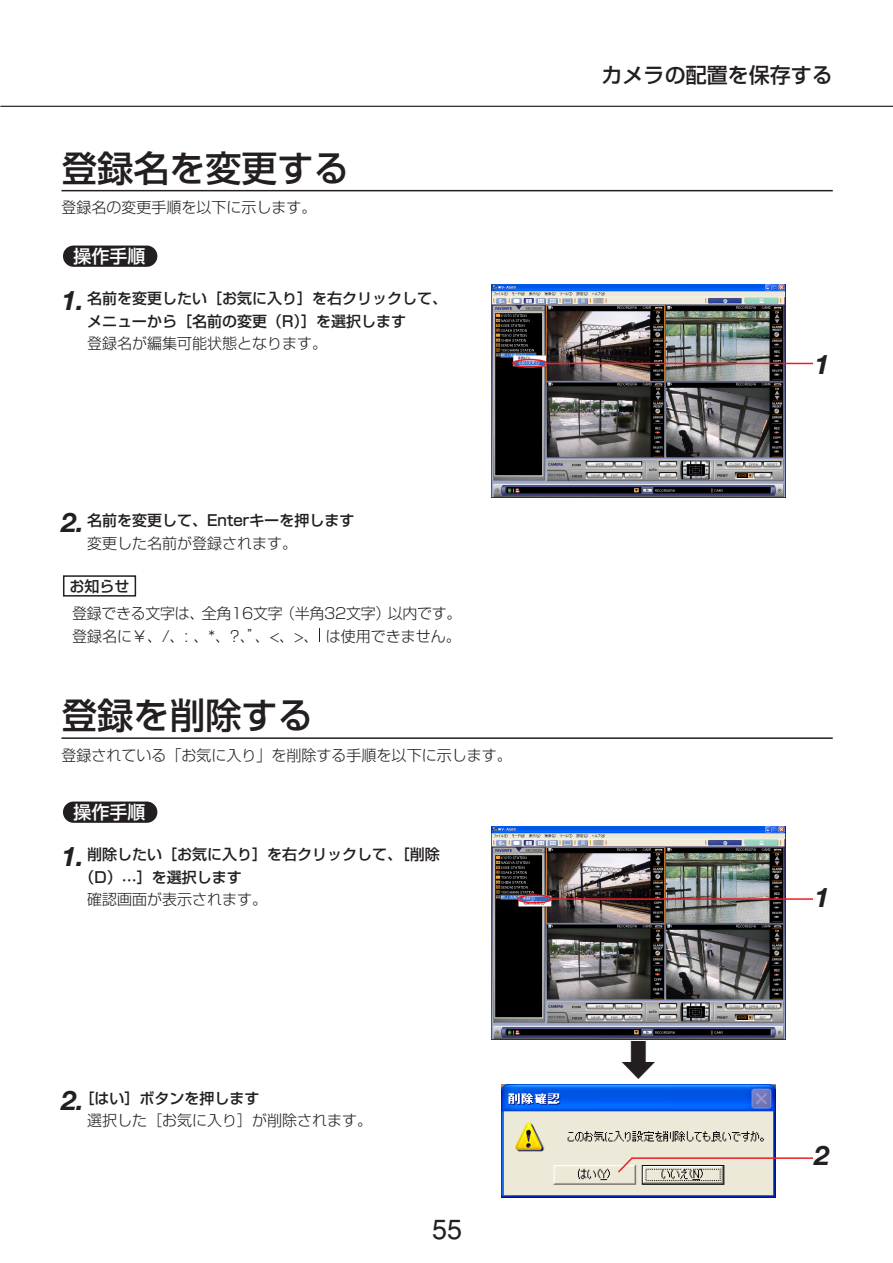
<style>
.page{position:relative;width:893px;height:1263px;background:#fff}
.page>*{position:absolute;margin:0;border:0;box-sizing:border-box;transform-origin:0 0}
.t1{font:500 36px "Shin Go";color:#231f20}
.t2{font:italic 700 27px "Helvetica Neue";color:#231f20}
.t3{font:27px "Helvetica";color:#231f20}
.t4{font:500 21px "Shin Go";color:#231f20}
.t5{font:500 18px "Shin Go";color:#fff}
.t6{font:500 15px/22.5px "Shin Go";color:#231f20}
.t7{font:300 15px/22.5px "Shin Go";color:#231f20}
.t8{font:300 15px/22.5px "Shin Go";letter-spacing:-.025em;color:#231f20}
.s1{font-family:"Helvetica Neue";font-weight:700;font-style:italic;font-size:27px}
.s2{font-weight:300}
.s3{font-weight:500}
</style>
<div class="page">
<hr style="left:0;top:106px;width:892px;height:1px;background:#231f20">
<div style="left:63px;top:246px;width:94px;height:21px;background:#231f20;border-radius:11px"></div>
<hr style="left:61px;top:190px;width:771px;height:1px;background:#231f20">
<div style="left:63px;top:802px;width:94px;height:21px;background:#231f20;border-radius:11px"></div>
<hr style="left:61px;top:737px;width:771px;height:2px;background:#231f20">
<img style="left:501px;top:1084px;width:274px;height:114px">
<img style="left:491px;top:285px;width:295px;height:212px">
<svg style="left:319px;top:628px;width:1px;height:14px"></svg>
<div style="left:63px;top:575px;width:73px;height:22px;border:2px solid #231f20"></div>
<img style="left:491px;top:827px;width:295px;height:212px">
<hr style="left:631px;top:1157px;width:186px;height:2px;background:#ee1e24">
<div style="left:813px;top:1138px;width:21px;height:34px;background:#fff"></div>
<hr style="left:551px;top:898px;width:266px;height:2px;background:#ee1e24">
<div style="left:813px;top:880px;width:21px;height:33px;background:#fff"></div>
<svg style="left:616px;top:1156px;width:18px;height:18px"></svg>
<svg style="left:517px;top:894px;width:35px;height:10px"></svg>
<hr style="left:546px;top:363px;width:281px;height:1px;background:#ee1e24">
<div style="left:813px;top:347px;width:21px;height:34px;background:#fff"></div>
<svg style="left:512px;top:359px;width:35px;height:9px"></svg>
<h1 class="t1" style="left:61px;top:155px;width:289px">登録名を変更する</h1>
<p class="t7" style="left:61px;top:198px;width:256px">登録名の変更手順を以下に示します。</p>
<p class="t5" style="left:74px;top:249px;width:73px">操作手順</p>
<p class="t6" style="left:87px;top:289px;width:362px;text-indent:-26px"><span class="s1">1.</span> 名前を変更したい［お気に入り］を右クリックして、メニューから［名前の変更（R）］を選択します</p>
<p class="t7" style="left:87px;top:334px;width:242px">登録名が編集可能状態となります。</p>
<p class="t6" style="left:87px;top:511px;width:269px;text-indent:-26px"><span class="s1">2.</span> 名前を変更して、Enterキーを押します<span class="s2">変更した名前が登録されます。</span></p>
<p class="t6" style="left:69px;top:576px;width:62px">お知らせ</p>
<p class="t8" style="left:72px;top:604px;width:391px">登録できる文字は、全角16文字（半角32文字）以内です。登録名に￥、/、: 、*、?、”、&lt;、&gt;、は使用できません。</p>
<h1 class="t1" style="left:61px;top:702px;width:253px">登録を削除する</h1>
<p class="t7" style="left:61px;top:746px;width:451px">登録されている「お気に入り」を削除する手順を以下に示します。</p>
<p class="t5" style="left:74px;top:805px;width:73px">操作手順</p>
<p class="t6" style="left:79px;top:845px;width:362px;text-indent:-18px"><span class="s1">1.</span> 削除したい［お気に入り］を右クリックして、［削除（D）…］を選択します</p>
<p class="t7" style="left:87px;top:890px;width:182px">確認画面が表示されます。</p>
<p class="t7" style="left:87px;top:1089px;width:287px;text-indent:-26px"><span class="s1">2.</span><span class="s3">［はい］ボタンを押します<br></span>選択した［お気に入り］が削除されます。</p>
<h2 class="t3" style="left:432px;top:1219px;width:32px">55</h2>
<h3 class="t4" style="left:601px;top:67px;width:232px">カメラの配置を保存する</h3>
<h2 class="t2" style="left:814px;top:354px;width:17px">1</h2>
<h2 class="t2" style="left:814px;top:887px;width:17px">1</h2>
<h2 class="t2" style="left:814px;top:1146px;width:17px">2</h2>
</div>
